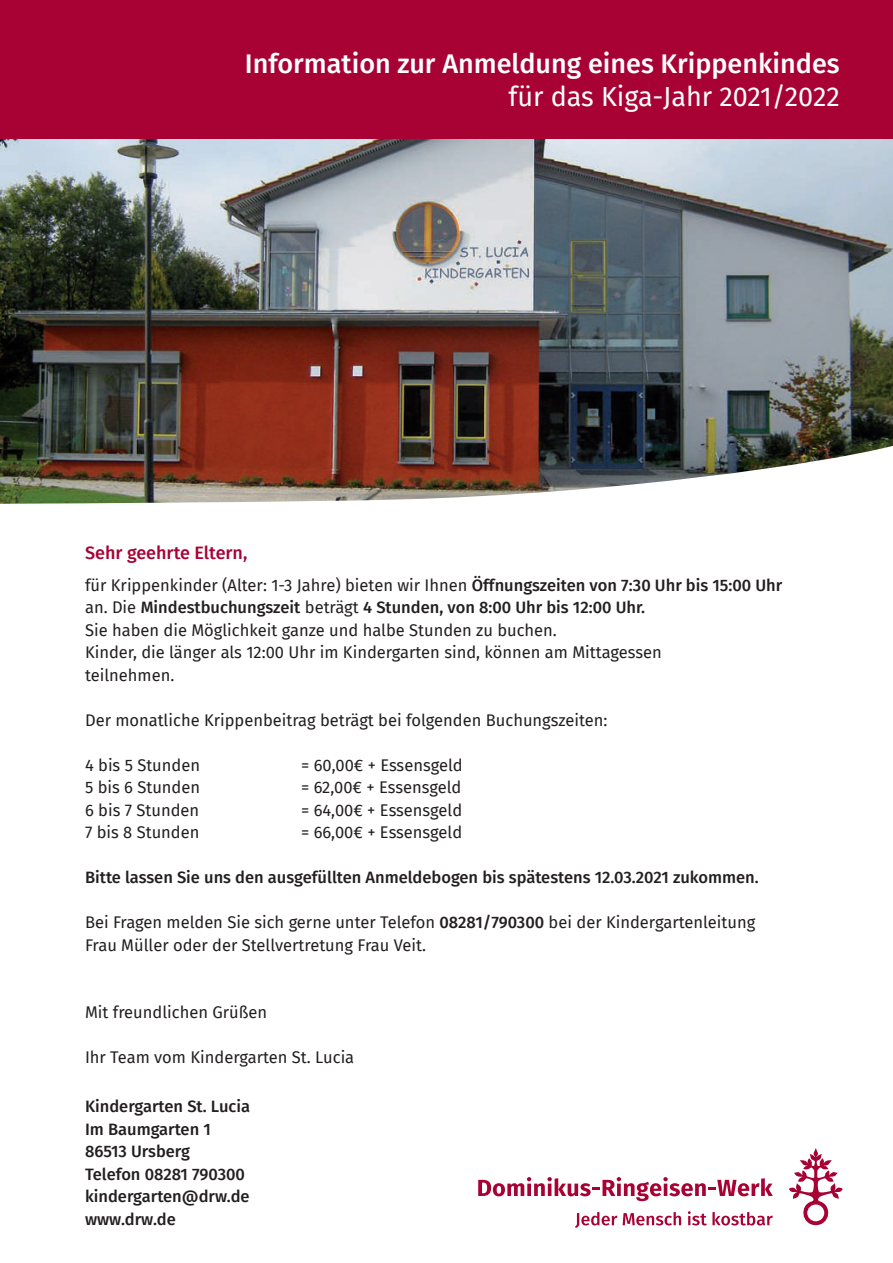
<style>
.page{position:relative;width:893px;height:1263px;background:#fff}
.page>*{position:absolute;margin:0;border:0;box-sizing:border-box;transform-origin:0 0}
.t1{font:500 27px "Fira Sans";color:#fff}
.t2{font:27px "Fira Sans";color:#fff}
.t3{font:500 18px "Fira Sans";color:#a80235}
.t4{font:16.5px/22.5px "Fira Sans";color:#231f20}
.t5{font:500 16.5px/22.5px "Fira Sans";color:#231f20}
.s1{font-weight:500}
</style>
<div class="page">
<img style="left:0;top:139px;width:893px;height:365px">
<div style="left:0;top:0;width:893px;height:139px;background:#a80235"></div>
<svg style="left:575px;top:1212px;width:42px;height:16px"></svg>
<svg style="left:623px;top:1212px;width:58px;height:13px"></svg>
<svg style="left:688px;top:1211px;width:85px;height:14px"></svg>
<svg style="left:478px;top:1177px;width:295px;height:24px"></svg>
<svg style="left:789px;top:1148px;width:54px;height:77px"></svg>
<h1 class="t1" style="left:245px;top:42px;width:596px">Information zur Anmeldung eines Krippenkindes</h1>
<h1 class="t2" style="left:508px;top:76px;width:333px">für das Kiga-Jahr 2021/2022</h1>
<p class="t3" style="left:85px;top:538px;width:164px">Sehr geehrte Eltern,</p>
<p class="t4" style="left:85px;top:573px;width:699px">für Krippenkinder (Alter: 1-3 Jahre) bieten wir Ihnen <span class="s1">Öffnungszeiten von 7:30 Uhr bis 15:00 Uhr </span>an. Die <span class="s1">Mindestbuchungszeit</span> beträgt <span class="s1">4 Stunden, von 8:00 Uhr bis 12:00 Uhr.<br></span>Sie haben die Möglichkeit ganze und halbe Stunden zu buchen.<br>Kinder, die länger als 12:00 Uhr im Kindergarten sind, können am Mittagessen<br>teilnehmen.</p>
<p class="t4" style="left:85px;top:708px;width:524px">Der monatliche Krippenbeitrag beträgt bei folgenden Buchungszeiten:</p>
<p class="t4" style="left:85px;top:753px;width:117px">4 bis 5 Stunden</p>
<p class="t4" style="left:301px;top:753px;width:163px">= 60,00€ + Essensgeld</p>
<p class="t4" style="left:85px;top:776px;width:117px">5 bis 6 Stunden</p>
<p class="t4" style="left:301px;top:776px;width:162px">= 62,00€ + Essensgeld</p>
<p class="t4" style="left:85px;top:798px;width:116px">6 bis 7 Stunden</p>
<p class="t4" style="left:301px;top:798px;width:163px">= 64,00€ + Essensgeld</p>
<p class="t4" style="left:85px;top:821px;width:116px">7 bis 8 Stunden</p>
<p class="t4" style="left:301px;top:821px;width:163px">= 66,00€ + Essensgeld</p>
<p class="t5" style="left:85px;top:865px;width:675px">Bitte lassen Sie uns den ausgefüllten Anmeldebogen bis spätestens 12.03.2021 zukommen.</p>
<p class="t4" style="left:85px;top:911px;width:672px">Bei Fragen melden Sie sich gerne unter Telefon <span class="s1">08281/790300</span> bei der Kindergartenleitung<br>Frau Müller oder der Stellvertretung Frau Veit.</p>
<p class="t4" style="left:85px;top:1001px;width:184px">Mit freundlichen Grüßen</p>
<p class="t4" style="left:85px;top:1046px;width:271px">Ihr Team vom Kindergarten St. Lucia</p>
<p class="t5" style="left:85px;top:1094px;width:167px">Kindergarten St. Lucia<br>Im Baumgarten 1<br>86513 Ursberg<br>Telefon 08281 790300 kindergarten@drw.de www.drw.de</p>
</div>
